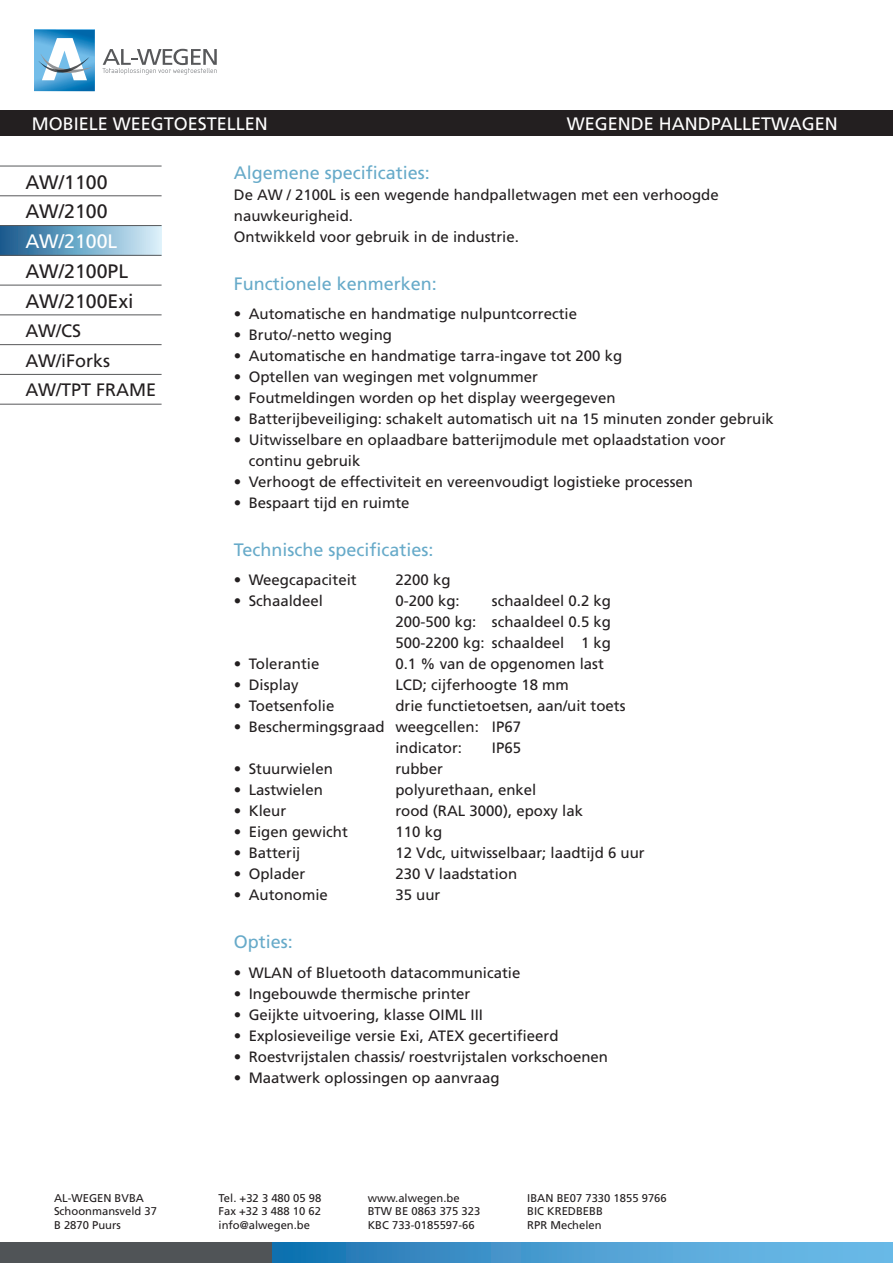
<style>
.page{position:relative;width:893px;height:1263px;background:#fff}
.page>*{position:absolute;margin:0;border:0;box-sizing:border-box;transform-origin:0 0}
.t1{font:19.5px/29.7px "Frutiger";color:#231f20}
.t2{font:19.5px "Frutiger";color:#fff}
.t3{font:18px "Frutiger LT Std";color:#67aac9}
.t4{font:18px "Frutiger LT Std";color:#fff}
.t5{font:18px/29.7px "Frutiger";color:#231f20}
.t6{font:15px/21px "Frutiger LT Std";color:#231f20}
.t7{font:11.25px/13.5px "Frutiger LT Std";color:#231f20}
</style>
<div class="page">
<div style="left:0;top:1242px;width:272px;height:21px;background:#505457"></div>
<svg style="left:272px;top:1242px;width:621px;height:21px;background:#489bcf"></svg>
<div style="left:0;top:111px;width:893px;height:25px;background:#231f20"></div>
<svg style="left:102px;top:49px;width:115px;height:26px"></svg>
<svg style="left:34px;top:30px;width:61px;height:61px"></svg>
<svg style="left:0;top:195px;width:162px;height:120px"></svg>
<div style="left:0;top:226px;width:162px;height:29px;background:linear-gradient(to right,#135c8f,#d6f3fd)"></div>
<hr style="left:0;top:166px;width:162px;height:1px;background:#57585a">
<hr style="left:0;top:196px;width:162px;height:1px;background:#57585a">
<hr style="left:0;top:225px;width:162px;height:1px;background:#57585a">
<hr style="left:0;top:255px;width:162px;height:1px;background:#57585a">
<hr style="left:0;top:285px;width:162px;height:1px;background:#57585a">
<hr style="left:0;top:315px;width:162px;height:1px;background:#57585a">
<hr style="left:0;top:344px;width:162px;height:1px;background:#57585a">
<hr style="left:0;top:374px;width:162px;height:1px;background:#57585a">
<hr style="left:0;top:404px;width:162px;height:1px;background:#57585a">
<p class="t4" style="left:32px;top:113px;width:238px">MOBIELE WEEGTOESTELLEN</p>
<p class="t3" style="left:234px;top:162px;width:198px">Algemene specificaties:</p>
<p class="t6" style="left:234px;top:185px;width:486px">De AW / 2100L is een wegende handpalletwagen met een verhoogde nauwkeurigheid.<br>Ontwikkeld voor gebruik in de industrie.</p>
<p class="t3" style="left:234px;top:273px;width:205px">Functionele kenmerken:</p>
<p class="t6" style="left:234px;top:304px;width:345px">• Automatische en handmatige nulpuntcorrectie</p>
<p class="t6" style="left:234px;top:325px;width:160px">• Bruto/-netto weging</p>
<p class="t6" style="left:234px;top:346px;width:390px">• Automatische en handmatige tarra-ingave tot 200 kg</p>
<p class="t6" style="left:234px;top:367px;width:306px">• Optellen van wegingen met volgnummer</p>
<p class="t6" style="left:234px;top:388px;width:383px">• Foutmeldingen worden op het display weergegeven</p>
<p class="t6" style="left:234px;top:409px;width:542px">• Batterijbeveiliging: schakelt automatisch uit na 15 minuten zonder gebruik</p>
<p class="t6" style="left:249px;top:430px;width:478px;text-indent:-15px">• Uitwisselbare en oplaadbare batterijmodule met oplaadstation voor continu gebruik</p>
<p class="t6" style="left:234px;top:472px;width:461px">• Verhoogt de effectiviteit en vereenvoudigt logistieke processen</p>
<p class="t6" style="left:234px;top:493px;width:177px">• Bespaart tijd en ruimte</p>
<p class="t3" style="left:234px;top:539px;width:201px">Technische specificaties:</p>
<p class="t6" style="left:234px;top:570px;width:124px">• Weegcapaciteit</p>
<p class="t6" style="left:395px;top:570px;width:57px">2200 kg</p>
<p class="t6" style="left:234px;top:591px;width:91px">• Schaaldeel</p>
<p class="t6" style="left:395px;top:591px;width:66px">0-200 kg:</p>
<p class="t4" style="left:567px;top:113px;width:273px">WEGENDE HANDPALLETWAGEN</p>
<h1 class="t1" style="left:26px;top:167px;width:84px">AW/1100<br>AW/2100</h1>
<h1 class="t2" style="left:26px;top:230px;width:93px">AW/2100L</h1>
<h1 class="t1" style="left:26px;top:256px;width:110px">AW/2100PL<br>AW/2100Exi</h1>
<p class="t5" style="left:26px;top:315px;width:132px">AW/CS<br>AW/iForks<br>AW/TPT FRAME</p>
<p class="t6" style="left:395px;top:591px;width:217px;text-align:justify;text-indent:96px">schaaldeel 0.2 kg 200-500 kg: schaaldeel 0.5 kg 500-2200 kg: schaaldeel 1 kg</p>
<p class="t6" style="left:234px;top:654px;width:87px">• Tolerantie</p>
<p class="t6" style="left:395px;top:654px;width:210px">0.1 % van de opgenomen last</p>
<p class="t6" style="left:234px;top:675px;width:66px">• Display</p>
<p class="t6" style="left:395px;top:675px;width:175px">LCD; cijferhoogte 18 mm</p>
<p class="t6" style="left:234px;top:696px;width:102px">• Toetsenfolie</p>
<p class="t6" style="left:395px;top:696px;width:232px">drie functietoetsen, aan/uit toets</p>
<p class="t6" style="left:395px;top:717px;width:127px;text-indent:-162px">• Beschermingsgraad weegcellen: IP67 indicator:</p>
<p class="t6" style="left:492px;top:738px;width:31px">IP65</p>
<p class="t6" style="left:234px;top:759px;width:101px">• Stuurwielen</p>
<p class="t6" style="left:395px;top:759px;width:49px">rubber</p>
<p class="t6" style="left:234px;top:780px;width:91px">• Lastwielen</p>
<p class="t6" style="left:395px;top:780px;width:142px">polyurethaan, enkel</p>
<p class="t6" style="left:234px;top:801px;width:54px">• Kleur</p>
<p class="t6" style="left:395px;top:801px;width:189px">rood (RAL 3000), epoxy lak</p>
<p class="t6" style="left:234px;top:822px;width:116px">• Eigen gewicht</p>
<p class="t6" style="left:395px;top:822px;width:48px">110 kg</p>
<p class="t6" style="left:234px;top:843px;width:68px">• Batterij</p>
<p class="t6" style="left:395px;top:843px;width:251px">12 Vdc, uitwisselbaar; laadtijd 6 uur</p>
<p class="t6" style="left:234px;top:864px;width:73px">• Oplader</p>
<p class="t6" style="left:395px;top:864px;width:123px">230 V laadstation</p>
<p class="t6" style="left:234px;top:885px;width:96px">• Autonomie</p>
<p class="t6" style="left:395px;top:885px;width:47px">35 uur</p>
<p class="t3" style="left:234px;top:931px;width:61px">Opties:</p>
<p class="t6" style="left:234px;top:962px;width:288px">• WLAN of Bluetooth datacommunicatie</p>
<p class="t6" style="left:234px;top:983px;width:238px">• Ingebouwde thermische printer</p>
<p class="t6" style="left:234px;top:1004px;width:251px">• Geijkte uitvoering, klasse OIML III</p>
<p class="t6" style="left:234px;top:1025px;width:326px">• Explosieveilige versie Exi, ATEX gecertifieerd</p>
<p class="t6" style="left:234px;top:1046px;width:376px">• Roestvrijstalen chassis/ roestvrijstalen vorkschoenen</p>
<p class="t6" style="left:234px;top:1067px;width:267px">• Maatwerk oplossingen op aanvraag</p>
<p class="t7" style="left:219px;top:1191px;width:104px;text-align:justify">Tel. +32 3 480 05 98<br>Fax +32 3 488 10 62 info@alwegen.be</p>
<p class="t7" style="left:368px;top:1191px;width:114px">www.alwegen.be<br>BTW BE 0863 375 323<br>KBC 733-0185597-66</p>
<p class="t7" style="left:54px;top:1191px;width:105px">AL-WEGEN BVBA<br>Schoonmansveld 37<br>B 2870 Puurs</p>
<p class="t7" style="left:527px;top:1191px;width:141px">IBAN BE07 7330 1855 9766<br>BIC KREDBEBB<br>RPR Mechelen</p>
</div>
